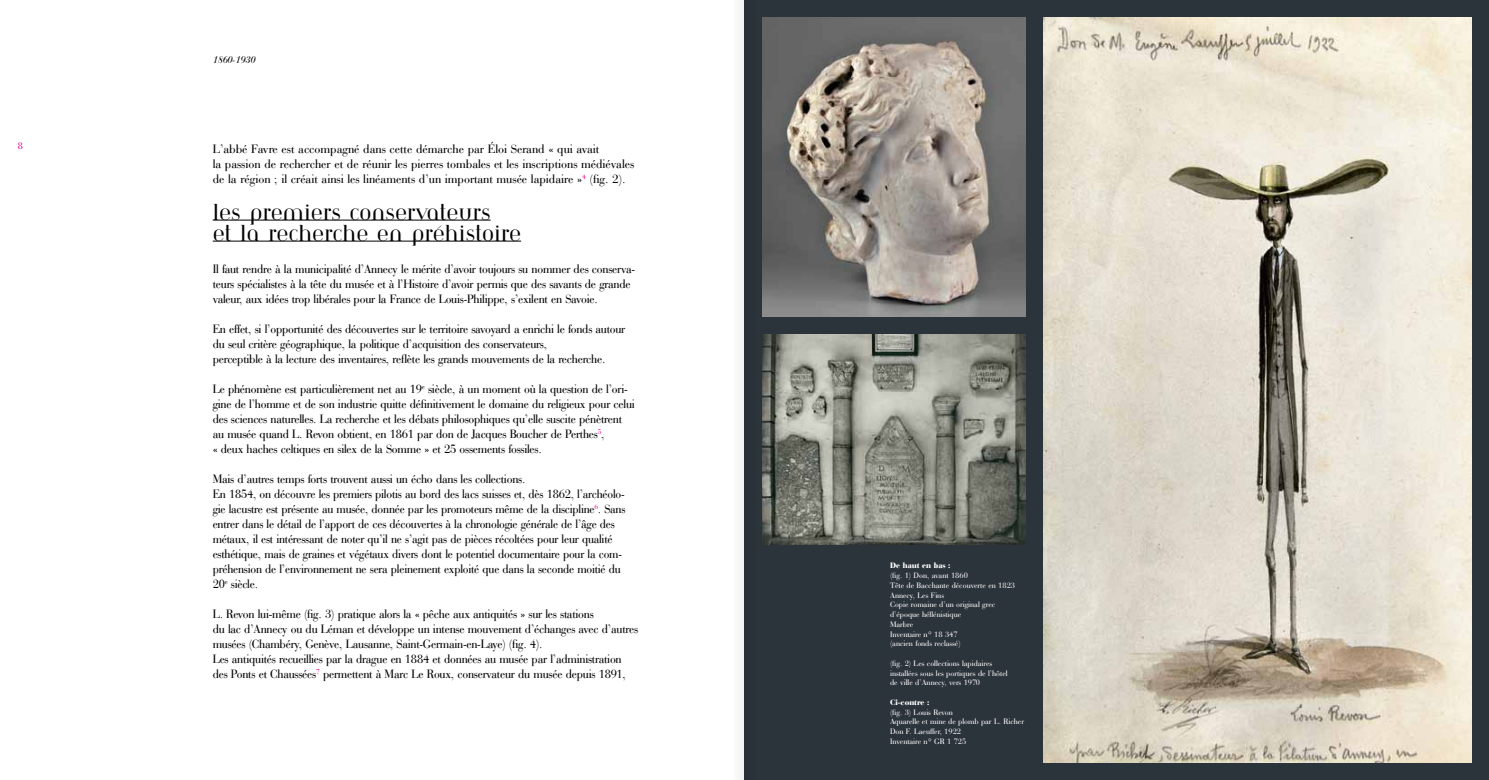
<style>
.page{position:relative;width:1489px;height:780px;background:#fff}
.page>*{position:absolute;margin:0;border:0;box-sizing:border-box;transform-origin:0 0}
.t1{font:17.5px/21px "Bayer Type Archi Type";color:#000}
.t2{font:12.5px/15px "Cg Bauer Bodoni";letter-spacing:-.015em;color:#000}
.t3{font:10px "Cg Bauer Bodoni It";color:#000}
.t4{font:10px "Cg Bauer Bodoni";color:#ec008c}
.t5{font:8.12px/9.8px "Cg Bauer Bodoni";color:#fff}
.t6{font:8.12px "Cg Bauer Bodoni Bl";color:#fff}
</style>
<div class="page">
<div style="left:744px;top:0;width:744px;height:780px;background:#2b333b"></div>
<hr style="left:213px;top:220px;width:277px;height:1px;background:#000">
<hr style="left:213px;top:241px;width:308px;height:1px;background:#000">
<img style="left:762px;top:18px;width:263px;height:299px">
<img style="left:762px;top:334px;width:263px;height:210px">
<img style="left:1043px;top:18px;width:427px;height:744px">
<hr style="left:741px;top:0;width:3px;height:780px;background:#f3f4f4">
<p class="t4" style="left:18px;top:140px;width:7px">8</p>
<p class="t3" style="left:213px;top:53px;width:44px">1860-1930</p>
<p class="t2" style="left:213px;top:141px;width:423px">L’abbé Favre est accompagné dans cette démarche par Éloi Serand « qui avait<br>la passion de rechercher et de réunir les pierres tombales et les inscriptions médiévales de la région ; il créait ainsi les linéaments d’un important musée lapidaire »<sup>4</sup> (fig. 2).</p>
<h1 class="t1" style="left:213px;top:203px;width:310px">les premiers conservateurs<br>et la recherche en préhistoire</h1>
<p class="t2" style="left:213px;top:261px;width:424px">Il faut rendre à la municipalité d’Annecy le mérite d’avoir toujours su nommer des conserva&shy;teurs spécialistes à la tête du musée et à l’Histoire d’avoir permis que des savants de grande valeur, aux idées trop libérales pour la France de Louis-Philippe, s’exilent en Savoie.</p>
<p class="t2" style="left:213px;top:321px;width:414px">En effet, si l’opportunité des découvertes sur le territoire savoyard a enrichi le fonds autour du seul critère géographique, la politique d’acquisition des conservateurs,<br>perceptible à la lecture des inventaires, reflète les grands mouvements de la recherche.</p>
<p class="t2" style="left:213px;top:381px;width:423px">Le phénomène est particulièrement net au 19<sup>e</sup> siècle, à un moment où la question de l’ori&shy;gine de l’homme et de son industrie quitte définitivement le domaine du religieux pour celui des sciences naturelles. La recherche et les débats philosophiques qu’elle suscite pénètrent au musée quand L. Revon obtient, en 1861 par don de Jacques Boucher de Perthes<sup>5</sup>,<br>« deux haches celtiques en silex de la Somme » et 25 ossements fossiles.</p>
<p class="t2" style="left:213px;top:471px;width:414px">Mais d’autres temps forts trouvent aussi un écho dans les collections.<br>En 1854, on découvre les premiers pilotis au bord des lacs suisses et, dès 1862, l’archéolo&shy;gie lacustre est présente au musée, donnée par les promoteurs même de la discipline<sup>6</sup>. Sans entrer dans le détail de l’apport de ces découvertes à la chronologie générale de l’âge des métaux, il est intéressant de noter qu’il ne s’agit pas de pièces récoltées pour leur qualité esthétique, mais de graines et végétaux divers dont le potentiel documentaire pour la com&shy;préhension de l’environnement ne sera pleinement exploité que dans la seconde moitié du 20<sup>e</sup> siècle.</p>
<p class="t2" style="left:213px;top:606px;width:427px">L. Revon lui-même (fig. 3) pratique alors la « pêche aux antiquités » sur les stations<br>du lac d’Annecy ou du Léman et développe un intense mouvement d’échanges avec d’autres musées (Chambéry, Genève, Lausanne, Saint-Germain-en-Laye) (fig. 4).<br>Les antiquités recueillies par la drague en 1884 et données au musée par l’administration des Ponts et Chaussées<sup>7</sup> permettent à Marc Le Roux, conservateur du musée depuis 1891,</p>
<p class="t6" style="left:890px;top:560px;width:62px">De haut en bas :</p>
<p class="t5" style="left:890px;top:570px;width:126px">(fig. 1) Don, avant 1860<br>Tête de Bacchante découverte en 1823<br>Annecy, Les Fins<br>Copie romaine d’un original grec d’époque héllénistique<br>Marbre<br>Inventaire n° 18 347<br>(ancien fonds reclassé)</p>
<p class="t5" style="left:890px;top:658px;width:119px">(fig. 2) Les collections lapidaires installées sous les portiques de l’hôtel de ville d’Annecy, vers 1970</p>
<p class="t6" style="left:890px;top:697px;width:41px">Ci-contre :</p>
<p class="t5" style="left:890px;top:707px;width:135px">(fig. 3) Louis Revon<br>Aquarelle et mine de plomb par L. Richer<br>Don F. Laeuffer, 1922<br>Inventaire n° GR 1 725</p>
</div>
